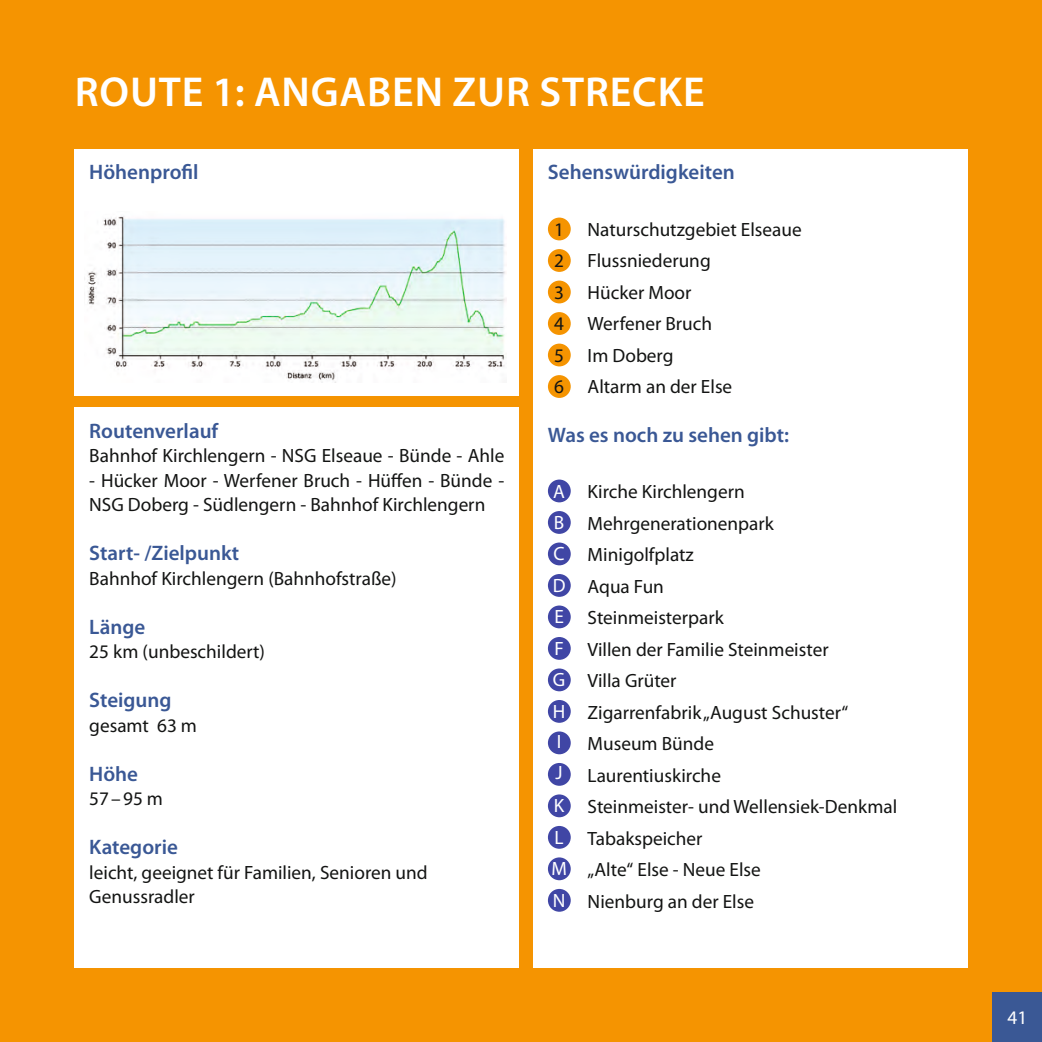
<style>
.page{position:relative;width:1042px;height:1042px;background:#f59401}
.page>*{position:absolute;margin:0;border:0;box-sizing:border-box;transform-origin:0 0}
.t1{font:600 42px "Myriad Pro";letter-spacing:.02em;color:#fff}
.t2{font:600 21px "Myriad Pro";color:#3a5895}
.t3{font:19.25px/31.5px "Myriad Pro";color:#131413}
.t4{font:19.25px/31.5px "Myriad Pro";color:#fff}
</style>
<div class="page">
<div style="left:992px;top:992px;width:50px;height:50px;background:#3a5895"></div>
<div style="left:533px;top:149px;width:434px;height:818px;background:#fff"></div>
<div style="left:74px;top:149px;width:445px;height:246px;background:#fff"></div>
<img style="left:88px;top:216px;width:418px;height:166px">
<div style="left:74px;top:407px;width:445px;height:560px;background:#fff"></div>
<div style="left:548px;top:479px;width:23px;height:23px;background:#4046a5;border-radius:50%"></div>
<div style="left:548px;top:511px;width:23px;height:23px;background:#4046a5;border-radius:50%"></div>
<div style="left:548px;top:542px;width:23px;height:23px;background:#4046a5;border-radius:50%"></div>
<div style="left:548px;top:574px;width:23px;height:23px;background:#4046a5;border-radius:50%"></div>
<div style="left:548px;top:605px;width:23px;height:23px;background:#4046a5;border-radius:50%"></div>
<div style="left:548px;top:637px;width:23px;height:23px;background:#4046a5;border-radius:50%"></div>
<div style="left:548px;top:668px;width:23px;height:23px;background:#4046a5;border-radius:50%"></div>
<div style="left:548px;top:700px;width:23px;height:23px;background:#4046a5;border-radius:50%"></div>
<div style="left:548px;top:731px;width:23px;height:23px;background:#4046a5;border-radius:50%"></div>
<div style="left:548px;top:763px;width:23px;height:23px;background:#4046a5;border-radius:50%"></div>
<div style="left:548px;top:794px;width:23px;height:23px;background:#4046a5;border-radius:50%"></div>
<div style="left:548px;top:826px;width:23px;height:23px;background:#4046a5;border-radius:50%"></div>
<div style="left:548px;top:857px;width:23px;height:23px;background:#4046a5;border-radius:50%"></div>
<div style="left:548px;top:889px;width:23px;height:23px;background:#4046a5;border-radius:50%"></div>
<div style="left:548px;top:218px;width:23px;height:22px;background:#f59401;border-radius:50%"></div>
<div style="left:548px;top:249px;width:23px;height:23px;background:#f59401;border-radius:50%"></div>
<div style="left:548px;top:281px;width:23px;height:22px;background:#f59401;border-radius:50%"></div>
<div style="left:548px;top:312px;width:23px;height:23px;background:#f59401;border-radius:50%"></div>
<div style="left:548px;top:344px;width:23px;height:22px;background:#f59401;border-radius:50%"></div>
<div style="left:548px;top:375px;width:23px;height:23px;background:#f59401;border-radius:50%"></div>
<h1 class="t1" style="left:75px;top:65px;width:631px">ROUTE 1: ANGABEN ZUR STRECKE</h1>
<p class="t2" style="left:89px;top:159px;width:111px">Höhenprofil</p>
<p class="t2" style="left:89px;top:417px;width:130px">Routenverlauf</p>
<p class="t3" style="left:89px;top:439px;width:416px">Bahnhof Kirchlengern - NSG Elseaue - Bünde - Ahle</p>
<p class="t3" style="left:89px;top:467px;width:416px;line-height:24.5px">- Hücker Moor - Werfener Bruch - Hüffen - Bünde -<br>NSG Doberg - Südlengern - Bahnhof Kirchlengern</p>
<p class="t2" style="left:89px;top:539px;width:151px">Start- /Zielpunkt</p>
<p class="t3" style="left:89px;top:562px;width:309px">Bahnhof Kirchlengern (Bahnhofstraße)</p>
<p class="t2" style="left:89px;top:613px;width:57px">Länge</p>
<p class="t3" style="left:89px;top:635px;width:177px">25 km (unbeschildert)</p>
<p class="t2" style="left:89px;top:686px;width:84px">Steigung</p>
<p class="t3" style="left:89px;top:709px;width:109px">gesamt 63 m</p>
<p class="t2" style="left:89px;top:760px;width:50px">Höhe</p>
<p class="t3" style="left:89px;top:782px;width:75px">57–95 m</p>
<p class="t2" style="left:89px;top:833px;width:90px">Kategorie</p>
<p class="t3" style="left:89px;top:859px;width:340px;line-height:24.5px">leicht, geeignet für Familien, Senioren und<br>Genussradler</p>
<p class="t2" style="left:548px;top:159px;width:188px">Sehenswürdigkeiten</p>
<p class="t3" style="left:587px;top:213px;width:216px">Naturschutzgebiet Elseaue<br>Flussniederung<br>Hücker Moor<br>Werfener Bruch<br>Im Doberg<br>Altarm an der Else</p>
<p class="t2" style="left:548px;top:422px;width:243px">Was es noch zu sehen gibt:</p>
<p class="t3" style="left:587px;top:475px;width:311px">Kirche Kirchlengern<br>Mehrgenerationenpark<br>Minigolfplatz<br>Aqua Fun<br>Steinmeisterpark<br>Villen der Familie Steinmeister<br>Villa Grüter<br>Zigarrenfabrik „August Schuster“<br>Museum Bünde<br>Laurentiuskirche<br>Steinmeister- und Wellensiek-Denkmal<br>Tabakspeicher<br>„Alte“ Else - Neue Else<br>Nienburg an der Else</p>
<p class="t3" style="left:554px;top:213px;width:11px;text-align:justify">1<br>2<br>3<br>4<br>5<br>6</p>
<p class="t4" style="left:553px;top:475px;width:14px;text-align:justify">A B C D E F G H</p>
<p class="t4" style="left:555px;top:725px;width:9px">I<br>J</p>
<p class="t4" style="left:551px;top:790px;width:17px">K<br>L<br>M<br>N</p>
<p class="t4" style="left:1007px;top:1001px;width:21px">41</p>
</div>
